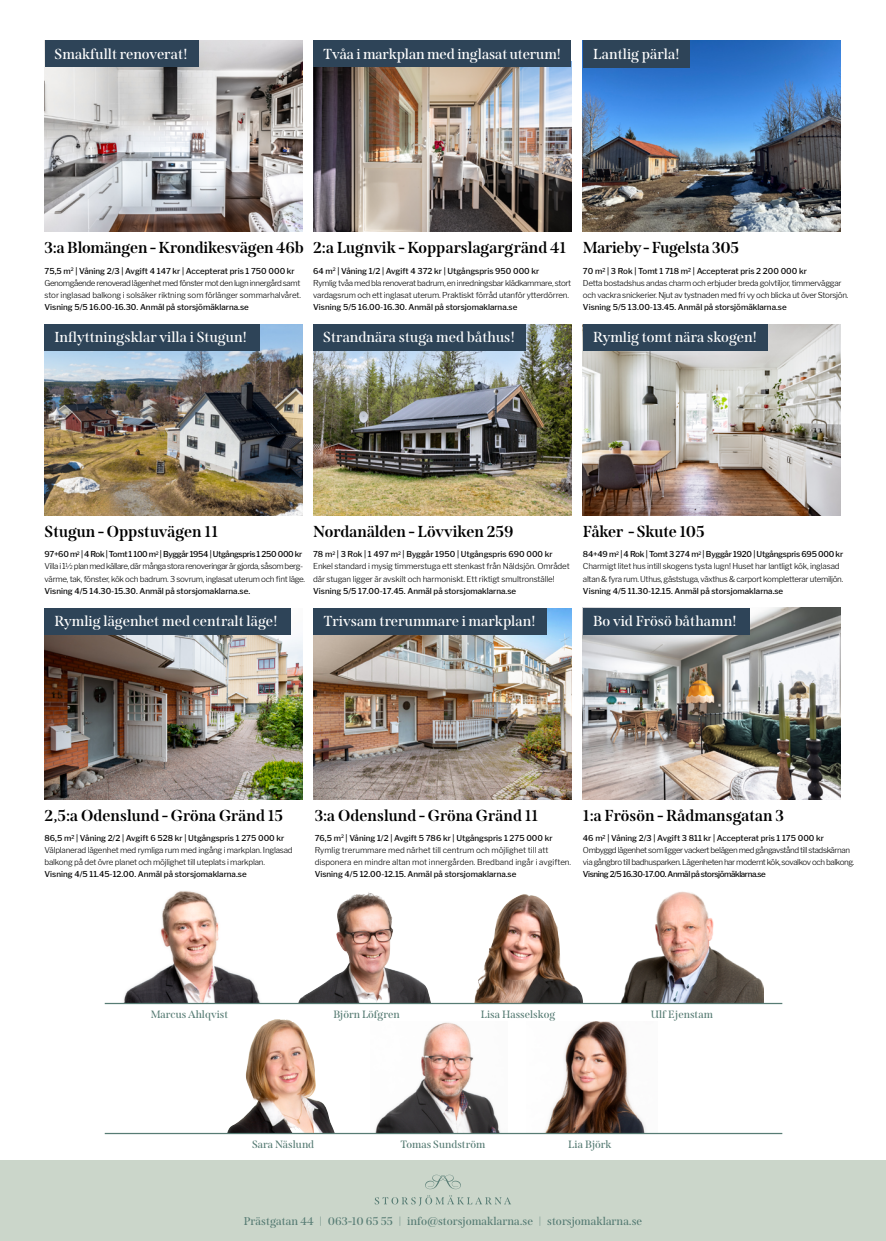
<style>
.page{position:relative;width:886px;height:1241px;background:#fff}
.page>*{position:absolute;margin:0;border:0;box-sizing:border-box;transform-origin:0 0}
.t1{font:700 15.88px "Span";color:#000}
.t2{font:700 15.88px "Span";letter-spacing:-.02em;color:#000}
.t3{font:600 14.5px "Span";color:#fff}
.t4{font:600 11.25px "Span";color:#577c74}
.t5{font:600 10.62px "Span";color:#577c74}
.t6{font:300 8px/12px "Libre Franklin";letter-spacing:-.03em;color:#000}
.t7{font:500 8px "Libre Franklin";color:#000}
.t8{font:300 8px/12px "Libre Franklin";letter-spacing:-.05em;color:#000}
.t9{font:300 8px/12px "Libre Franklin";color:#000}
.t10{font:500 8px "Libre Franklin";letter-spacing:-.05em;color:#000}
.s1{font-weight:500}
</style>
<div class="page">
<img style="left:45px;top:41px;width:258px;height:191px">
<img style="left:45px;top:325px;width:258px;height:190px">
<img style="left:45px;top:634px;width:258px;height:165px">
<img style="left:313px;top:608px;width:258px;height:191px">
<img style="left:313px;top:61px;width:258px;height:171px">
<img style="left:313px;top:325px;width:258px;height:190px">
<img style="left:583px;top:40px;width:258px;height:192px">
<img style="left:583px;top:325px;width:258px;height:190px">
<img style="left:583px;top:607px;width:258px;height:192px">
<div style="left:45px;top:41px;width:153px;height:26px;background:#2e4458"></div>
<div style="left:45px;top:324px;width:215px;height:26px;background:#2e4458"></div>
<div style="left:45px;top:608px;width:246px;height:26px;background:#2e4458"></div>
<div style="left:313px;top:41px;width:257px;height:26px;background:#2e4458"></div>
<div style="left:313px;top:324px;width:212px;height:26px;background:#2e4458"></div>
<div style="left:583px;top:40px;width:107px;height:28px;background:#2e4458"></div>
<div style="left:583px;top:324px;width:184px;height:26px;background:#2e4458"></div>
<div style="left:583px;top:608px;width:167px;height:26px;background:#2e4458"></div>
<div style="left:313px;top:608px;width:234px;height:26px;background:#2e4458"></div>
<div style="left:0;top:1160px;width:886px;height:80px;background:#cbd6ca"></div>
<svg style="left:375px;top:1195px;width:136px;height:10px"></svg>
<svg style="left:425px;top:1174px;width:36px;height:14px"></svg>
<img style="left:124px;top:891px;width:136px;height:111px">
<img style="left:621px;top:891px;width:143px;height:111px">
<img style="left:474px;top:894px;width:109px;height:108px">
<img style="left:298px;top:892px;width:133px;height:110px">
<img style="left:227px;top:1019px;width:108px;height:113px">
<img style="left:375px;top:1022px;width:125px;height:110px">
<img style="left:545px;top:1021px;width:101px;height:111px">
<hr style="left:105px;top:1002px;width:677px;height:1px;background:#577c74">
<hr style="left:105px;top:1132px;width:677px;height:1px;background:#577c74">
<h2 class="t3" style="left:55px;top:45px;width:135px">Smakfullt renoverat!</h2>
<h2 class="t3" style="left:323px;top:45px;width:240px">Tvåa i markplan med inglasat uterum!</h2>
<h2 class="t3" style="left:593px;top:45px;width:88px">Lantlig pärla!</h2>
<h1 class="t1" style="left:45px;top:238px;width:261px">3:a Blomängen - Krondikesvägen 46b</h1>
<h1 class="t1" style="left:313px;top:238px;width:255px">2:a Lugnvik - Kopparslagargränd 41</h1>
<h1 class="t2" style="left:583px;top:238px;width:158px">Marieby - Fugelsta 305</h1>
<p class="t6" style="left:45px;top:264px;width:258px"><span class="s1">75,5 m</span><sup>2</sup> <span class="s1">| Våning 2/3 | Avgift 4 147 kr | Accepterat pris 1 750 000 kr<br></span>Genomgående renoverad lägenhet med fönster mot den lugn innergård samt stor inglasad balkong i solsäker riktning som förlänger sommarhalvåret.</p>
<p class="t7" style="left:45px;top:300px;width:206px">Visning 5/5 16.00-16.30. Anmäl på storsjömäklarna.se</p>
<p class="t6" style="left:313px;top:264px;width:259px"><span class="s1">64 m</span><sup>2</sup> <span class="s1">| Våning 1/2 | Avgift 4 372 kr | Utgångspris 950 000 kr<br></span>Rymlig tvåa med bla renoverat badrum, en inredningsbar klädkammare, stort vardagsrum och ett inglasat uterum. Praktiskt förråd utanför ytterdörren.</p>
<p class="t7" style="left:313px;top:300px;width:206px">Visning 5/5 16.00-16.30. Anmäl på storsjomaklarna.se</p>
<p class="t7" style="left:583px;top:264px;width:225px">70 m2 | 3 Rok | Tomt 1 718 m2 | Accepterat pris 2 200 000 kr</p>
<p class="t6" style="left:583px;top:276px;width:267px">Detta bostadshus andas charm och erbjuder breda golvtiljor, timmerväggar och vackra snickerier. Njut av tystnaden med fri vy och blicka ut över Storsjön.</p>
<p class="t7" style="left:583px;top:300px;width:205px">Visning 5/5 13.00-13.45. Anmäl på storsjömäklarna.se</p>
<h2 class="t3" style="left:55px;top:328px;width:194px">Inflyttningsklar villa i Stugun!</h2>
<h2 class="t3" style="left:323px;top:328px;width:193px">Strandnära stuga med båthus!</h2>
<h2 class="t3" style="left:593px;top:328px;width:166px">Rymlig tomt nära skogen!</h2>
<h1 class="t1" style="left:45px;top:522px;width:175px">Stugun - Oppstuvägen 11</h1>
<h1 class="t1" style="left:313px;top:522px;width:202px">Nordanälden - Lövviken 259</h1>
<h1 class="t1" style="left:583px;top:522px;width:123px">Fåker - Skute 105</h1>
<p class="t8" style="left:45px;top:547px;width:262px"><span class="s1">97+60 m</span><sup>2</sup> <span class="s1">| 4 Rok | Tomt 1 100 m</span><sup>2</sup> <span class="s1">| Byggår 1954 | Utgångspris 1 250 000 kr<br></span>Villa i 1½ plan med källare, där många stora renoveringar är gjorda, såsom berg&shy;värme, tak, fönster, kök och badrum. 3 sovrum, inglasat uterum och fint läge.</p>
<p class="t7" style="left:45px;top:584px;width:207px">Visning 4/5 14.30-15.30. Anmäl på storsjomaklarna.se.</p>
<p class="t6" style="left:313px;top:547px;width:258px"><span class="s1">78 m</span><sup>2</sup> <span class="s1">| 3 Rok | 1 497 m</span><sup>2</sup> <span class="s1">| Byggår 1950 | Utgångspris 690 000 kr<br></span>Enkel standard i mysig timmerstuga ett stenkast från Näldsjön. Området där stugan ligger är avskilt och harmoniskt. Ett riktigt smultronställe!</p>
<p class="t7" style="left:313px;top:584px;width:205px">Visning 5/5 17.00-17.45. Anmäl på storsjomaklarna.se</p>
<p class="t6" style="left:583px;top:547px;width:262px"><span class="s1">84+49 m</span><sup>2</sup> <span class="s1">| 4 Rok | Tomt 3 274 m</span><sup>2</sup> <span class="s1">| Byggår 1920 | Utgångspris 695 000 kr<br></span>Charmigt litet hus intill skogens tysta lugn! Huset har lantligt kök, inglasad altan &amp; fyra rum. Uthus, gäststuga, växthus &amp; carport kompletterar utemiljön.</p>
<p class="t7" style="left:583px;top:584px;width:202px">Visning 4/5 11.30-12.15. Anmäl på storsjomaklarna.se</p>
<h2 class="t3" style="left:55px;top:612px;width:225px">Rymlig lägenhet med centralt läge!</h2>
<h2 class="t3" style="left:323px;top:612px;width:214px">Trivsam trerummare i markplan!</h2>
<h2 class="t3" style="left:593px;top:612px;width:145px">Bo vid Frösö båthamn!</h2>
<h1 class="t1" style="left:45px;top:805px;width:240px">2,5:a Odenslund - Gröna Gränd 15</h1>
<p class="t7" style="left:45px;top:831px;width:241px">86,5 m2 | Våning 2/2 | Avgift 6 528 kr | Utgångspris 1 275 000 kr</p>
<p class="t6" style="left:45px;top:843px;width:250px">Välplanerad lägenhet med rymliga rum med ingång i markplan. Inglasad balkong på det övre planet och möjlighet till uteplats i markplan.</p>
<p class="t7" style="left:45px;top:867px;width:204px">Visning 4/5 11.45-12.00. Anmäl på storsjomaklarna.se</p>
<h1 class="t1" style="left:315px;top:805px;width:225px">3:a Odenslund - Gröna Gränd 11</h1>
<h1 class="t1" style="left:583px;top:805px;width:203px">1:a Frösön - Rådmansgatan 3</h1>
<p class="t9" style="left:315px;top:831px;width:258px"><span class="s1">76,5 m</span><sup>2</sup> <span class="s1">| Våning 1/2 | Avgift 5 786 kr | Utgångspris 1 275 000 kr<br></span>Rymlig trerummare med närhet till centrum och möjlighet till att disponera en mindre altan mot innergården. Bredband ingår i avgiften.</p>
<p class="t7" style="left:315px;top:867px;width:203px">Visning 4/5 12.00-12.15. Anmäl på storsjomaklarna.se</p>
<p class="t7" style="left:583px;top:831px;width:243px">46 m2 | Våning 2/3 | Avgift 3 811 kr | Accepterat pris 1 175 000 kr</p>
<p class="t8" style="left:583px;top:843px;width:273px">Ombyggd lägenhet som ligger vackert belägen med gångavstånd till stadskärnan via gångbro till badhusparken. Lägenheten har modernt kök, sovalkov och balkong.</p>
<p class="t10" style="left:583px;top:867px;width:184px">Visning 2/5 16.30-17.00. Anmäl på storsjömäklarna.se</p>
<h3 class="t5" style="left:151px;top:1007px;width:79px">Marcus Ahlqvist</h3>
<h3 class="t5" style="left:333px;top:1007px;width:68px">Björn Löfgren</h3>
<h3 class="t5" style="left:651px;top:1007px;width:64px">Ulf Ejenstam</h3>
<h3 class="t5" style="left:481px;top:1007px;width:76px">Lisa Hasselskog</h3>
<h3 class="t5" style="left:252px;top:1138px;width:64px">Sara Näslund</h3>
<h3 class="t5" style="left:400px;top:1138px;width:86px">Tomas Sundström</h3>
<h3 class="t5" style="left:568px;top:1138px;width:45px">Lia Björk</h3>
<h3 class="t4" style="left:244px;top:1214px;width:400px">Prästgatan 44 | 063-10 65 55 | info@storsjomaklarna.se | storsjomaklarna.se</h3>
</div>
